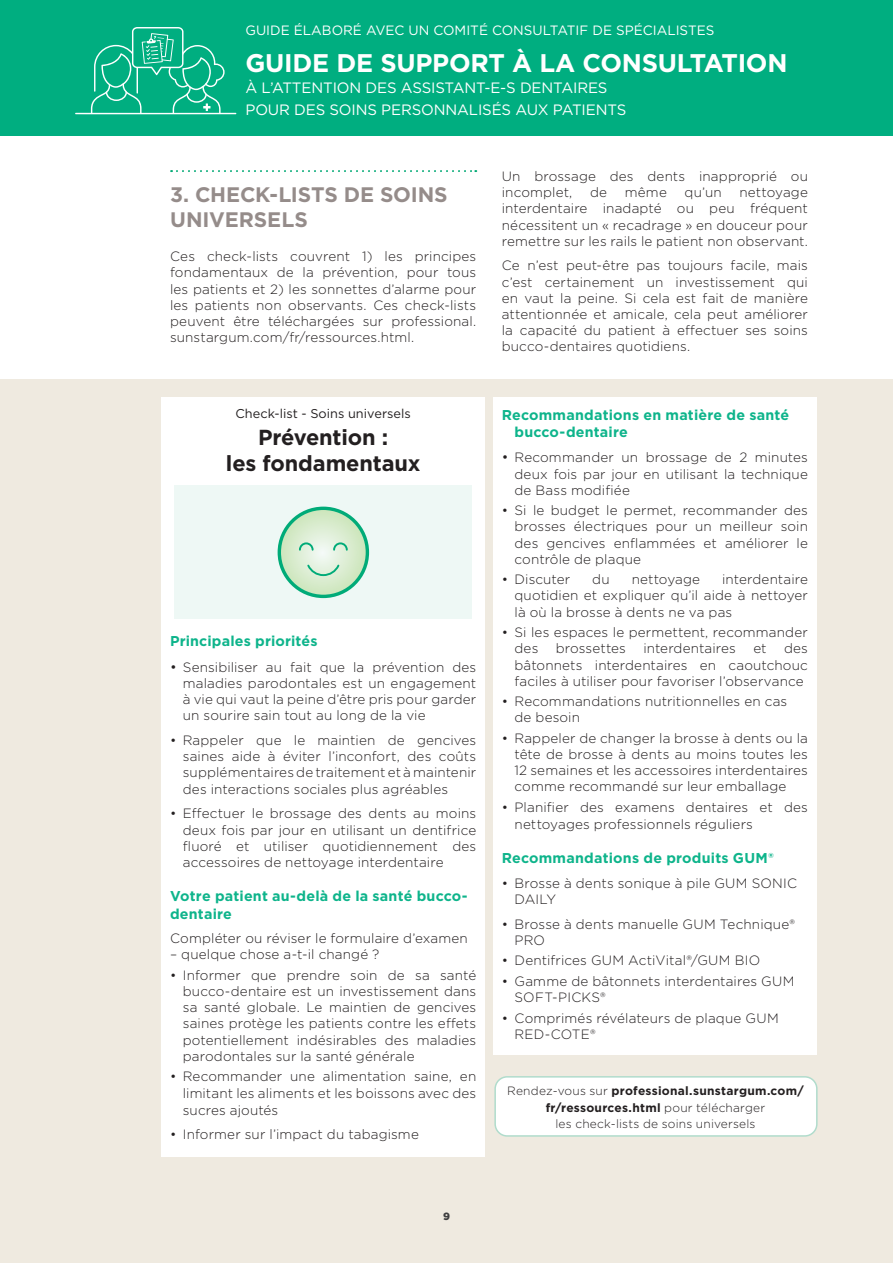
<style>
.page{position:relative;width:893px;height:1263px;background:#fff}
.page>*{position:absolute;margin:0;border:0;box-sizing:border-box;transform-origin:0 0}
.t1{font:700 25.5px "Gotham";letter-spacing:-.01em;color:#fff}
.t2{font:700 21.75px/26.1px "Gotham";letter-spacing:-.01em;color:#231f20;text-align:center}
.t3{font:700 21px/25.2px "Gotham";letter-spacing:-.01em;color:#958c8a}
.t4{font:15px/21px "Gotham";letter-spacing:-.01em;color:#fff}
.t5{font:700 14.25px/17.1px "Gotham";letter-spacing:.015em;color:#0eb48b}
.t6{font:300 13.5px/16.2px "Gotham";letter-spacing:.01em;color:#231f20;text-align:justify}
.t7{font:13.5px "Gotham";color:#fff}
.t8{font:12.75px "Gotham";letter-spacing:.005em;color:#231f20}
.t9{font:300 12px/16.5px "Gotham";letter-spacing:.015em;color:#231f20;text-align:center}
.t10{font:900 10.5px "Gotham";color:#3e3e3f}
.s1{font-size:14.25px}
.s2{font-weight:700}
</style>
<div class="page">
<div style="left:0;top:0;width:893px;height:136px;background:#00ae80"></div>
<div style="left:0;top:1204px;width:893px;height:59px;background:#efeae0"></div>
<div style="left:0;top:380px;width:893px;height:829px;background:#efeae0"></div>
<div style="left:162px;top:398px;width:323px;height:759px;background:#fff"></div>
<div style="left:493px;top:398px;width:323px;height:656px;background:#fff"></div>
<svg style="left:75px;top:27px;width:161px;height:87px"></svg>
<div style="left:174px;top:486px;width:298px;height:133px;background:#eef8f5"></div>
<svg style="left:278px;top:508px;width:88px;height:88px;background:#cce7c8"></svg>
<div style="left:278px;top:507px;width:91px;height:91px;border:3px solid #00ab78;border-radius:50%"></div>
<svg style="left:306px;top:563px;width:35px;height:14px"></svg>
<svg style="left:298px;top:541px;width:17px;height:11px"></svg>
<svg style="left:332px;top:541px;width:17px;height:11px"></svg>
<svg style="left:171px;top:170px;width:305px;height:2px"></svg>
<div style="left:495px;top:1077px;width:322px;height:59px;background:#fff;border-radius:12px"></div>
<div style="left:494px;top:1076px;width:324px;height:61px;border:2px solid #b0dccc;border-radius:12px"></div>
<p class="t7" style="left:245px;top:21px;width:471px">GUIDE ÉLABORÉ AVEC UN COMITÉ CONSULTATIF DE SPÉCIALISTES</p>
<h1 class="t1" style="left:245px;top:47px;width:544px">GUIDE DE SUPPORT À LA CONSULTATION</h1>
<p class="t4" style="left:245px;top:77px;width:382px">À L’ATTENTION DES ASSISTANT-E-S DENTAIRES<br>POUR DES SOINS PERSONNALISÉS AUX PATIENTS</p>
<h3 class="t3" style="left:170px;top:182px;width:279px">3. CHECK-LISTS DE SOINS<br>UNIVERSELS</h3>
<p class="t6" style="left:170px;top:248px;width:308px">Ces check-lists couvrent 1) les principes fondamentaux de la prévention, pour tous les patients et 2) les sonnettes d’alarme pour les patients non observants. Ces check-lists peuvent être téléchargées sur professional. sunstargum.com/fr/ressources.html.</p>
<p class="t8" style="left:235px;top:406px;width:177px">Check-list - Soins universels</p>
<h2 class="t2" style="left:226px;top:424px;width:196px">Prévention :<br>les fondamentaux</h2>
<p class="t5" style="left:170px;top:632px;width:149px">Principales priorités</p>
<p class="t6" style="left:183px;top:658px;width:295px;text-indent:-13px"><span class="s1">•</span> Sensibiliser au fait que la prévention des maladies parodontales est un engagement à vie qui vaut la peine d’être pris pour garder un sourire sain tout au long de la vie</p>
<p class="t6" style="left:183px;top:732px;width:295px;text-indent:-13px">• Rappeler que le maintien de gencives saines aide à éviter l’inconfort, des coûts supplémentaires de traitement et à maintenir des interactions sociales plus agréables</p>
<p class="t6" style="left:183px;top:805px;width:295px;text-indent:-13px">• Effectuer le brossage des dents au moins deux fois par jour en utilisant un dentifrice fluoré et utiliser quotidiennement des accessoires de nettoyage interdentaire</p>
<p class="t5" style="left:170px;top:888px;width:299px">Votre patient au-delà de la santé bucco&shy;dentaire</p>
<p class="t6" style="left:170px;top:930px;width:299px">Compléter ou réviser le formulaire d’examen</p>
<p class="t6" style="left:170px;top:946px;width:211px">– quelque chose a-t-il changé ?</p>
<p class="t6" style="left:183px;top:967px;width:295px;text-indent:-13px">• Informer que prendre soin de sa santé bucco-dentaire est un investissement dans sa santé globale. Le maintien de gencives saines protège les patients contre les effets potentiellement indésirables des maladies parodontales sur la santé générale</p>
<p class="t6" style="left:183px;top:1068px;width:295px;line-height:16.6px;text-indent:-13px">• Recommander une alimentation saine, en limitant les aliments et les boissons avec des sucres ajoutés</p>
<p class="t6" style="left:170px;top:1126px;width:250px">• Informer sur l’impact du tabagisme</p>
<p class="t6" style="left:502px;top:168px;width:308px">Un brossage des dents inapproprié ou incomplet,</p>
<p class="t6" style="left:590px;top:184px;width:18px">de</p>
<p class="t6" style="left:625px;top:184px;width:44px">même</p>
<p class="t6" style="left:685px;top:184px;width:39px">qu’un</p>
<p class="t6" style="left:502px;top:184px;width:308px;text-indent:238px">nettoyage interdentaire inadapté ou peu fréquent nécessitent un « recadrage » en douceur pour remettre sur les rails le patient non observant.</p>
<p class="t6" style="left:502px;top:257px;width:308px">Ce n’est peut-être pas toujours facile, mais c’est certainement un investissement qui en vaut la peine. Si cela est fait de manière attentionnée et amicale, cela peut améliorer la capacité du patient à effectuer ses soins bucco-dentaires quotidiens.</p>
<p class="t5" style="left:514px;top:406px;width:276px;text-indent:-13px">Recommandations en matière de santé bucco-dentaire</p>
<p class="t6" style="left:514px;top:449px;width:295px;text-indent:-13px"><span class="s1">•</span> Recommander un brossage de 2 minutes deux fois par jour en utilisant la technique de Bass modifiée</p>
<p class="t6" style="left:514px;top:502px;width:295px;text-indent:-13px">• Si le budget le permet, recommander des brosses électriques pour un meilleur soin des gencives enflammées et améliorer le contrôle de plaque</p>
<p class="t6" style="left:502px;top:571px;width:70px">• Discuter</p>
<p class="t6" style="left:592px;top:571px;width:19px">du</p>
<p class="t6" style="left:632px;top:571px;width:70px">nettoyage</p>
<p class="t6" style="left:514px;top:571px;width:295px;text-indent:208px">interdentaire quotidien et expliquer qu’il aide à nettoyer là où la brosse à dents ne va pas</p>
<p class="t6" style="left:514px;top:624px;width:295px;text-indent:-13px">• Si les espaces le permettent, recommander des</p>
<p class="t6" style="left:514px;top:640px;width:295px;text-indent:270px">des bâtonnets interdentaires en caoutchouc faciles à utiliser pour favoriser l’observance</p>
<p class="t6" style="left:514px;top:693px;width:274px;text-indent:-13px">• Recommandations nutritionnelles en cas de besoin</p>
<p class="t6" style="left:514px;top:730px;width:295px;text-indent:-13px">• Rappeler de changer la brosse à dents ou la tête de brosse à dents au moins toutes les 12 semaines et les accessoires interdentaires comme recommandé sur leur emballage</p>
<p class="t6" style="left:514px;top:798px;width:295px;line-height:17.1px;text-indent:-13px">• Planifier des examens dentaires et des nettoyages professionnels réguliers</p>
<p class="t5" style="left:502px;top:849px;width:274px">Recommandations de produits GUM®</p>
<p class="t6" style="left:514px;top:874px;width:284px;text-indent:-13px">• Brosse à dents sonique à pile GUM SONIC<br>DAILY</p>
<p class="t6" style="left:514px;top:915px;width:282px;text-indent:-13px">• Brosse à dents manuelle GUM Technique®<br>PRO</p>
<p class="t6" style="left:502px;top:952px;width:260px">• Dentifrices GUM ActiVital®/GUM BIO</p>
<p class="t6" style="left:514px;top:972px;width:281px;text-indent:-13px">• Gamme de bâtonnets interdentaires GUM<br>SOFT-PICKS®</p>
<p class="t6" style="left:514px;top:1009px;width:266px;text-indent:-13px">• Comprimés révélateurs de plaque GUM<br>RED-COTE®</p>
<p class="t6" style="left:556px;top:640px;width:72px">brossettes</p>
<p class="t6" style="left:643px;top:640px;width:94px">interdentaires</p>
<p class="t6" style="left:753px;top:640px;width:15px">et</p>
<p class="t9" style="left:507px;top:1082px;width:298px">Rendez-vous sur <span class="s2">professional.sunstargum.com/ fr/ressources.html</span> pour télécharger<br>les check-lists de soins universels</p>
<p class="t10" style="left:443px;top:1209px;width:8px">9</p>
</div>
